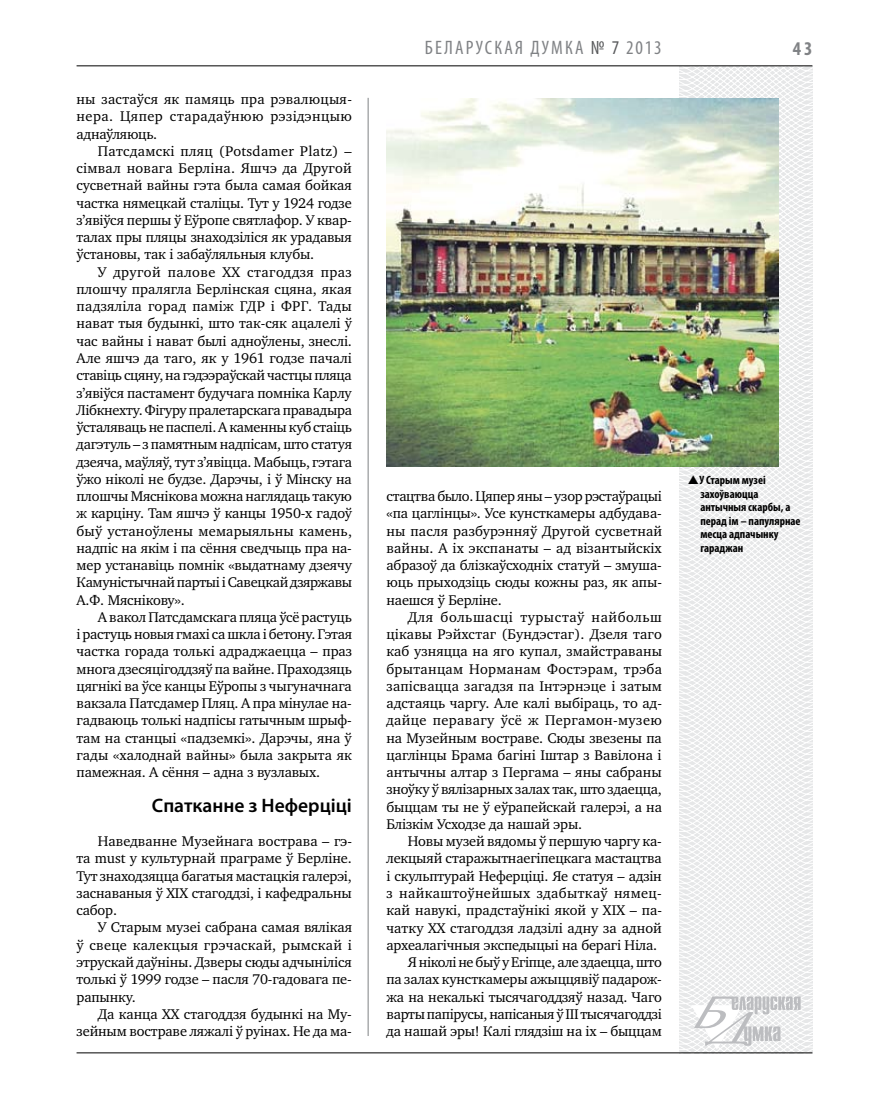
<style>
.page{position:relative;width:872px;height:1106px;background:#fff}
.page>*{position:absolute;margin:0;border:0;box-sizing:border-box;transform-origin:0 0}
.t1{font:condensed 19.5px "Myriad Pro";letter-spacing:.105em;color:#808285}
.t2{font:600 19.5px "Myriad Pro";color:#000}
.t3{font:700 condensed 19.5px "Myriad Pro";color:#808285}
.t4{font:14.4px/17.2px "Charter C";letter-spacing:-.01em;color:#000;text-align:justify}
.t5{font:14.4px "Charter C";letter-spacing:.025em;color:#000}
.t6{font:700 condensed 12px/13.5px "Myriad Pro";color:#000}
.s1{color:#58595b}
</style>
<div class="page">
<hr style="left:368px;top:98px;width:1px;height:938px;background:#808285">
<svg style="left:621px;top:65px;width:192px;height:989px"></svg>
<svg style="left:691px;top:996px;width:109px;height:53px"></svg>
<hr style="left:77px;top:65px;width:735px;height:1px;background:#000">
<hr style="left:77px;top:1052px;width:735px;height:1px;background:#000">
<img style="left:386px;top:98px;width:393px;height:368px">
<svg style="left:688px;top:475px;width:10px;height:9px"></svg>
<p class="t4" style="left:77px;top:91px;width:277px">ны застаўся як памяць пра рэвалюцыя&shy;нера. Цяпер старадаўнюю рэзідэнцыю аднаўляюць.</p>
<p class="t4" style="left:77px;top:142px;width:277px;text-indent:21px">Патсдамскі пляц (Potsdamer Platz) – сімвал новага Берліна. Яшчэ да Другой сусветнай вайны гэта была самая бойкая частка нямецкай сталіцы. Тут у 1924 годзе з’явіўся першы ў Еўропе святлафор. У квар&shy;талах пры пляцы знаходзіліся як урадавыя ўстановы, так і забаўляльныя клубы.</p>
<p class="t4" style="left:77px;top:263px;width:277px;text-indent:21px">У другой палове ХХ стагоддзя праз плошчу пралягла Берлінская сцяна, якая падзяліла горад паміж ГДР і ФРГ. Тады нават тыя будынкі, што так-сяк ацалелі ў час вайны і нават былі адноўлены, знеслі.<br>Але яшчэ да таго, як у 1961 годзе пачалі ставіць сцяну, на гэдээраўскай частцы пляца з’явіўся пастамент будучага помніка Карлу Лібкнехту. Фігуру пралетарскага правадыра ўсталяваць не паспелі. А каменны куб стаіць дагэтуль – з памятным надпісам, што статуя дзеяча, маўляў, тут з’явіцца. Мабыць, гэтага ўжо ніколі не будзе. Дарэчы, і ў Мінску на плошчы Мяснікова можна наглядаць такую ж карціну. Там яшчэ ў канцы 1950-х гадоў быў устаноўлены мемарыяльны камень, надпіс на якім і па сёння сведчыць пра на&shy;мер устанавіць помнік «выдатнаму дзеячу Камуністычнай партыі і Савецкай дзяржавы А.Ф. Мяснікову».</p>
<p class="t4" style="left:77px;top:608px;width:277px;text-indent:21px">А вакол Патсдамскага пляца ўсё растуць і растуць новыя гмахі са шкла і бетону. Гэтая частка горада толькі адраджаецца – праз многа дзесяцігоддзяў па вайне. Праходзяць цягнікі ва ўсе канцы Еўропы з чыгуначнага вакзала Патсдамер Пляц. А пра мінулае на&shy;гадваюць толькі надпісы гатычным шрыф&shy;там на станцыі «падземкі». Дарэчы, яна ў гады «халоднай вайны» была закрыта як памежная. А сёння – адна з вузлавых.</p>
<h1 class="t2" style="left:152px;top:792px;width:201px">Спатканне з Неферціці</h1>
<p class="t4" style="left:77px;top:832px;width:277px;text-indent:21px">Наведванне Музейнага вострава – гэ&shy;та must у культурнай праграме ў Берліне.<br>Тут знаходзяцца багатыя мастацкія галерэі, заснаваныя ў XIX стагоддзі, і кафедральны сабор.</p>
<p class="t4" style="left:77px;top:919px;width:277px;text-indent:21px">У Старым музеі сабрана самая вялікая ў свеце калекцыя грэчаскай, рымскай і этрускай даўніны. Дзверы сюды адчыніліся толькі ў 1999 годзе – пасля 70-гадовага пе&shy;рапынку.</p>
<p class="t4" style="left:77px;top:1005px;width:277px;text-align:right">Да канца ХХ стагоддзя будынкі на Му&shy;зейным востраве ляжалі ў руінах. Не да ма-</p>
<h1 class="t1" style="left:425px;top:36px;width:138px">БЕЛАРУСКА Я ДУМКА</h1>
<h1 class="t1" style="left:591px;top:36px;width:72px"><span class="s1">№ 7</span> 2013</h1>
<h1 class="t3" style="left:793px;top:37px;width:21px">43</h1>
<p class="t4" style="left:386px;top:487px;width:277px">стацтва было. Цяпер яны – узор рэстаўрацыі «па цаглінцы». Усе кунсткамеры адбудава&shy;ны пасля разбурэнняў Другой сусветнай вайны. А іх экспанаты – ад візантыйскіх абразоў да блізкаўсходніх статуй – змуша&shy;юць прыходзіць сюды кожны раз, як апы&shy;наешся ў Берліне.</p>
<p class="t4" style="left:386px;top:608px;width:277px;text-indent:21px">Для большасці турыстаў найбольш цікавы Рэйхстаг (Бундэстаг). Дзеля таго каб узняцца на яго купал, змайстраваны брытанцам Норманам Фостэрам, трэба запісвацца загадзя па Інтэрнэце і затым адстаяць чаргу. Але калі выбіраць, то ад&shy;дайце перавагу ўсё ж Пергамон-музею на Музейным востраве. Сюды звезены па цаглінцы Брама багіні Іштар з Вавілона і антычны алтар з Пергама – яны сабраны зноўку ў вялізарных залах так, што здаецца, быццам ты не ў еўрапейскай галерэі, а на Блізкім Усходзе да нашай эры.</p>
<p class="t4" style="left:408px;top:833px;width:255px">Новы музей вядомы ў першую чаргу ка-</p>
<p class="t4" style="left:386px;top:850px;width:277px">лекцыяй старажытнаегіпецкага мастацтва</p>
<p class="t4" style="left:386px;top:867px;width:277px">і скульптурай Неферціці. Яе статуя – адзін</p>
<p class="t5" style="left:386px;top:885px;width:277px">з найкаштоўнейшых здабыткаў нямец-</p>
<p class="t4" style="left:386px;top:902px;width:277px">кай навукі, прадстаўнікі якой у XIX – па-</p>
<p class="t4" style="left:386px;top:919px;width:277px">чатку ХХ стагоддзя ладзілі адну за адной</p>
<p class="t4" style="left:386px;top:936px;width:272px">археалагічныя экспедыцыі на берагі Ніла.</p>
<p class="t4" style="left:408px;top:953px;width:255px">Я ніколі не быў у Егіпце, але здаецца, што</p>
<p class="t4" style="left:386px;top:971px;width:277px">па залах кунсткамеры ажыццявіў падарож-</p>
<p class="t4" style="left:386px;top:988px;width:277px">жа на некалькі тысячагоддзяў назад. Чаго</p>
<p class="t4" style="left:386px;top:1005px;width:277px">варты папірусы, напісаныя ў ІІІ тысячагоддзі</p>
<p class="t4" style="left:386px;top:1022px;width:277px">да нашай эры! Калі глядзіш на іх – быццам</p>
<p class="t6" style="left:699px;top:473px;width:103px">У Старым музеі захоўваюцца антычныя скарбы, а перад ім – папулярнае месца адпачынку гараджан</p>
</div>
